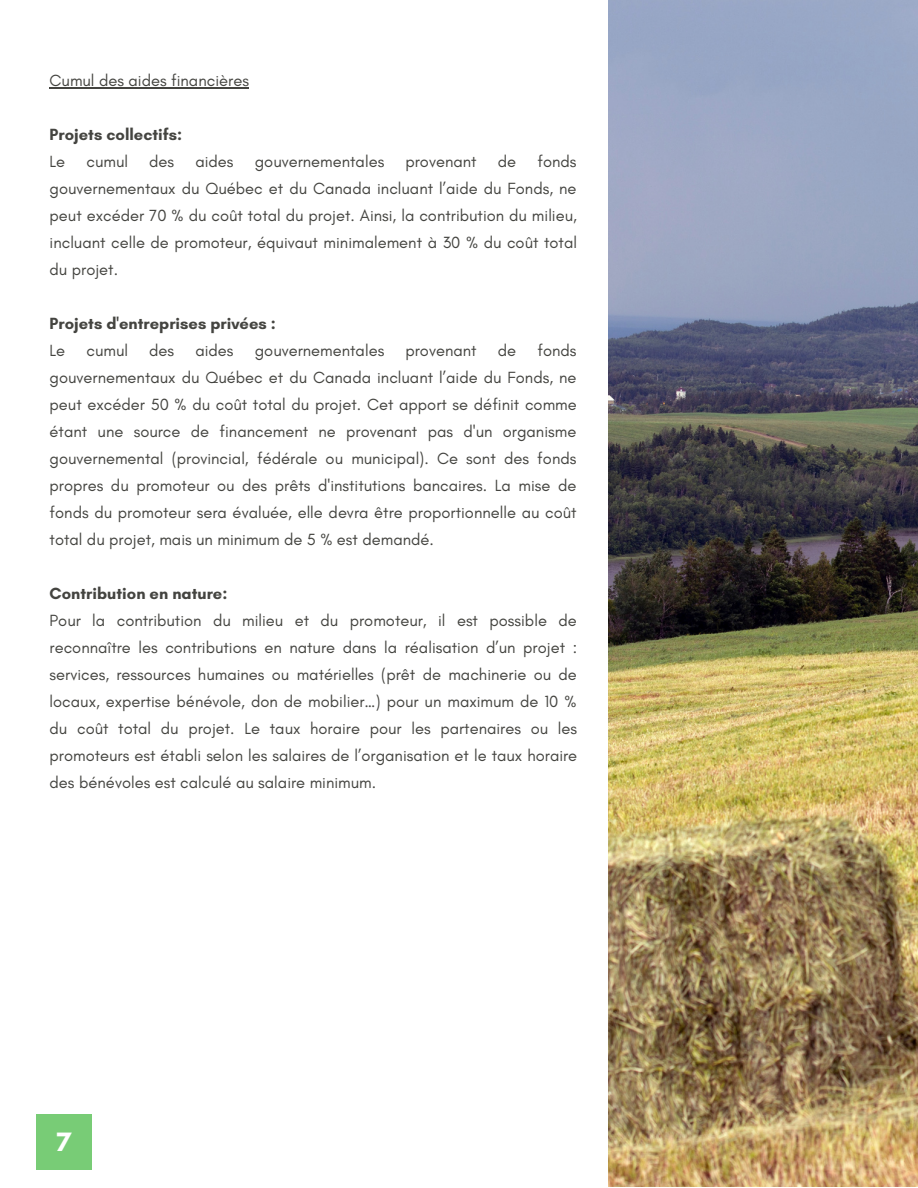
<style>
.page{position:relative;width:918px;height:1188px;background:#fff}
.page>*{position:absolute;margin:0;border:0;box-sizing:border-box;transform-origin:0 0}
.t1{font:700 27px "Glacial Indifference";color:#fff}
.t2{font:16.5px/27px "Glacial Indifference";color:#444440;text-align:justify}
.t3{font:700 16.5px "Glacial Indifference";color:#444440}
</style>
<div class="page">
<hr style="left:50px;top:88px;width:199px;height:1px;background:#444440">
<img style="left:609px;top:0;width:309px;height:1186px">
<div style="left:37px;top:1114px;width:55px;height:55px;background:#78cc76"></div>
<p class="t2" style="left:50px;top:67px;width:201px">Cumul des aides financières</p>
<p class="t3" style="left:50px;top:125px;width:134px">Projets collectifs:</p>
<p class="t2" style="left:50px;top:148px;width:17px">Le</p>
<p class="t2" style="left:86px;top:148px;width:43px">cumul</p>
<p class="t2" style="left:149px;top:148px;width:27px">des</p>
<p class="t2" style="left:195px;top:148px;width:40px">aides</p>
<p class="t2" style="left:255px;top:148px;width:131px">gouvernementales</p>
<p class="t2" style="left:405px;top:148px;width:73px">provenant</p>
<p class="t2" style="left:498px;top:148px;width:20px">de</p>
<p class="t2" style="left:50px;top:148px;width:529px;text-indent:488px">fonds gouvernementaux du Québec et du Canada incluant l’aide du Fonds, ne peut excéder 70 % du coût total du projet. Ainsi, la contribution du milieu, incluant celle de promoteur, équivaut minimalement à 30 % du coût total du projet.</p>
<p class="t3" style="left:50px;top:314px;width:228px">Projets d'entreprises privées :</p>
<p class="t2" style="left:50px;top:337px;width:17px">Le</p>
<p class="t2" style="left:86px;top:337px;width:43px">cumul</p>
<p class="t2" style="left:149px;top:337px;width:27px">des</p>
<p class="t2" style="left:195px;top:337px;width:40px">aides</p>
<p class="t2" style="left:255px;top:337px;width:131px">gouvernementales</p>
<p class="t2" style="left:405px;top:337px;width:73px">provenant</p>
<p class="t2" style="left:498px;top:337px;width:20px">de</p>
<p class="t2" style="left:50px;top:337px;width:529px;text-indent:488px">fonds gouvernementaux du Québec et du Canada incluant l’aide du Fonds, ne peut excéder 50 % du coût total du projet. Cet apport se définit comme étant une source de financement ne provenant pas d'un organisme gouvernemental (provincial, fédérale ou municipal). Ce sont des fonds propres du promoteur ou des prêts d'institutions bancaires. La mise de fonds du promoteur sera évaluée, elle devra être proportionnelle au coût total du projet, mais un minimum de 5 % est demandé.</p>
<p class="t3" style="left:50px;top:584px;width:179px">Contribution en nature:</p>
<p class="t2" style="left:50px;top:607px;width:529px">Pour la contribution du milieu et du promoteur, il est possible de reconnaître les contributions en nature dans la réalisation d’un projet : services, ressources humaines ou matérielles (prêt de machinerie ou de locaux, expertise bénévole, don de mobilier…) pour un maximum de 10 % du coût total du projet. Le taux horaire pour les partenaires ou les promoteurs est établi selon les salaires de l’organisation et le taux horaire des bénévoles est calculé au salaire minimum.</p>
<h1 class="t1" style="left:57px;top:1126px;width:16px">7</h1>
</div>
